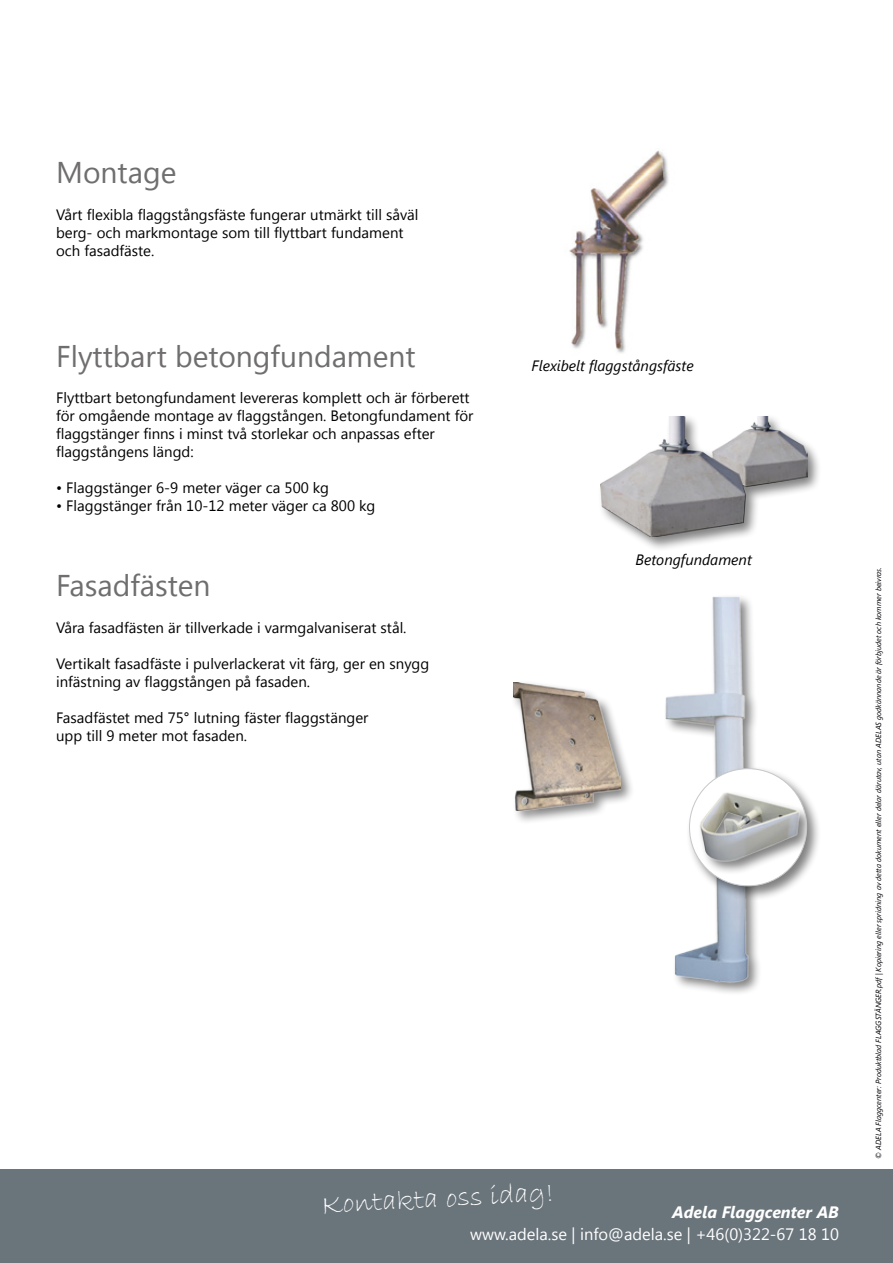
<style>
.page{position:relative;width:893px;height:1263px;background:#fff}
.page>*{position:absolute;margin:0;border:0;box-sizing:border-box;transform-origin:0 0}
.t1{font:30px "Segoe UI";color:#6f6d6d}
.t2{font:28.8px "Bradley Hand ITC";color:#fff}
.t3{font:16.5px "Segoe UI";color:#fff}
.t4{font:italic 700 16.5px "Segoe UI";color:#fff}
.t5{font:15px/18px "Segoe UI";color:#000}
.t6{font:italic 15px "Segoe UI";color:#000}
.t7{font:italic 7.5px "Segoe UI";color:#000}
</style>
<div class="page">
<div style="left:597px;top:414px;width:225px;height:138px;background:#000;opacity:.5"></div>
<img style="left:600px;top:417px;width:207px;height:120px">
<div style="left:511px;top:680px;width:124px;height:146px;background:#000;opacity:.5"></div>
<img style="left:514px;top:683px;width:106px;height:128px">
<img style="left:665px;top:596px;width:94px;height:397px">
<div style="left:686px;top:765px;width:136px;height:136px;background:#000;opacity:.5"></div>
<div style="left:689px;top:769px;width:118px;height:117px;background:#fff;border-radius:50%"></div>
<div style="left:697px;top:790px;width:110px;height:85px;background:#000;opacity:.5"></div>
<img style="left:694px;top:789px;width:108px;height:76px">
<img style="left:569px;top:150px;width:100px;height:203px">
<div style="left:0;top:1169px;width:893px;height:94px;background:#6a747b"></div>
<h1 class="t1" style="left:56px;top:152px;width:122px">Montage</h1>
<p class="t5" style="left:56px;top:205px;width:364px">Vårt flexibla flaggstångsfäste fungerar utmärkt till såväl berg- och markmontage som till flyttbart fundament och fasadfäste.</p>
<h1 class="t1" style="left:56px;top:335px;width:361px">Flyttbart betongfundament</h1>
<p class="t5" style="left:56px;top:388px;width:419px">Flyttbart betongfundament levereras komplett och är förberett för omgående montage av flaggstången. Betongfundament för flaggstänger finns i minst två storlekar och anpassas efter flaggstångens längd:</p>
<p class="t5" style="left:56px;top:478px;width:274px">• Flaggstänger 6-9 meter väger ca 500 kg</p>
<p class="t5" style="left:56px;top:496px;width:321px">• Flaggstänger från 10-12 meter väger ca 800 kg</p>
<h1 class="t1" style="left:56px;top:565px;width:156px">Fasadfästen</h1>
<p class="t5" style="left:56px;top:618px;width:352px">Våra fasadfästen är tillverkade i varmgalvaniserat stål.</p>
<p class="t5" style="left:56px;top:654px;width:375px">Vertikalt fasadfäste i pulverlackerat vit färg, ger en snygg infästning av flaggstången på fasaden.</p>
<p class="t5" style="left:56px;top:708px;width:314px">Fasadfästet med 75° lutning fäster flaggstänger upp till 9 meter mot fasaden.</p>
<p class="t6" style="left:531px;top:355px;width:164px">Flexibelt flaggstångsfäste</p>
<p class="t6" style="left:636px;top:550px;width:118px">Betongfundament</p>
<h2 class="t2" style="left:321px;top:1186px;width:234px;rotate:-3deg">Kontakta oss idag!</h2>
<p class="t4" style="left:672px;top:1200px;width:168px">Adela Flaggcenter AB</p>
<p class="t3" style="left:470px;top:1223px;width:370px">www.adela.se | info@adela.se | +46(0)322-67 18 10</p>
<p class="t7" style="left:873px;top:1159px;width:593px;rotate:-90deg">© ADELA Flaggcenter: Produktblad FLAGGSTÄNGER.pdf | Kopiering eller spridning av detta dokument eller delar därutav, utan ADELAS godkännande är förbjudet och kommer beivras.</p>
</div>
